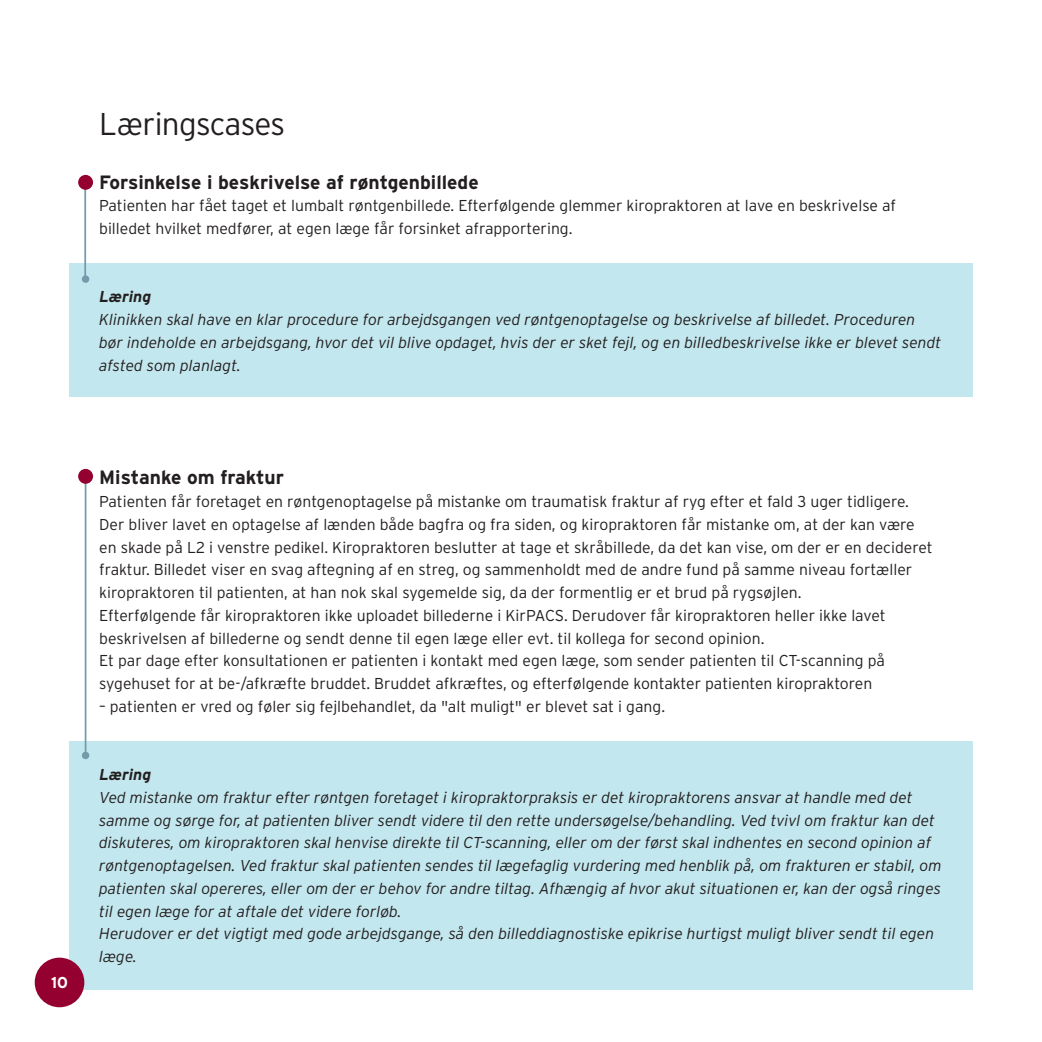
<style>
.page{position:relative;width:1042px;height:1042px;background:#fff}
.page>*{position:absolute;margin:0;border:0;box-sizing:border-box;transform-origin:0 0}
.t1{font:300 31.5px "Interstate";letter-spacing:-.02em;color:#231f20}
.t2{font:700 19.25px "Interstate";color:#231f20}
.t3{font:300 15.75px/22.8px "Interstate";color:#231f20}
.t4{font:italic 300 15.75px/22.8px "Interstate";color:#231f20}
.t5{font:italic 700 15.75px "Interstate";color:#231f20}
.t6{font:700 15.75px "Interstate";color:#fff}
</style>
<div class="page">
<div style="left:69px;top:742px;width:903px;height:248px;background:#c3e7ee"></div>
<hr style="left:85px;top:476px;width:1px;height:277px;background:#739baa">
<div style="left:78px;top:469px;width:15px;height:15px;background:#940130;border-radius:50%"></div>
<div style="left:82px;top:752px;width:7px;height:7px;background:#739baa;border-radius:50%"></div>
<div style="left:69px;top:263px;width:903px;height:134px;background:#c3e7ee"></div>
<div style="left:82px;top:275px;width:7px;height:8px;background:#739baa;border-radius:50%"></div>
<hr style="left:84px;top:184px;width:2px;height:94px;background:#739baa">
<div style="left:78px;top:175px;width:15px;height:15px;background:#940130;border-radius:50%"></div>
<div style="left:35px;top:957px;width:49px;height:50px;background:#940130;border-radius:50%"></div>
<h1 class="t1" style="left:99px;top:106px;width:188px">Læringscases</h1>
<p class="t2" style="left:99px;top:171px;width:381px">Forsinkelse i beskrivelse af røntgenbillede</p>
<p class="t3" style="left:99px;top:194px;width:798px">Patienten har fået taget et lumbalt røntgenbillede. Efterfølgende glemmer kiropraktoren at lave en beskrivelse af billedet hvilket medfører, at egen læge får forsinket afrapportering.</p>
<p class="t5" style="left:99px;top:288px;width:53px">Læring</p>
<p class="t4" style="left:99px;top:308px;width:843px">Klinikken skal have en klar procedure for arbejdsgangen ved røntgenoptagelse og beskrivelse af billedet. Proceduren bør indeholde en arbejdsgang, hvor det vil blive opdaget, hvis der er sket fejl, og en billedbeskrivelse ikke er blevet sendt afsted som planlagt.</p>
<p class="t6" style="left:51px;top:973px;width:18px">10</p>
<p class="t2" style="left:99px;top:467px;width:186px">Mistanke om fraktur</p>
<p class="t3" style="left:99px;top:490px;width:835px">Patienten får foretaget en røntgenoptagelse på mistanke om traumatisk fraktur af ryg efter et fald 3 uger tidligere.<br>Der bliver lavet en optagelse af lænden både bagfra og fra siden, og kiropraktoren får mistanke om, at der kan være en skade på L2 i venstre pedikel. Kiropraktoren beslutter at tage et skråbillede, da det kan vise, om der er en decideret fraktur. Billedet viser en svag aftegning af en streg, og sammenholdt med de andre fund på samme niveau fortæller kiropraktoren til patienten, at han nok skal sygemelde sig, da der formentlig er et brud på rygsøjlen.<br>Efterfølgende får kiropraktoren ikke uploadet billederne i KirPACS. Derudover får kiropraktoren heller ikke lavet beskrivelsen af billederne og sendt denne til egen læge eller evt. til kollega for second opinion.<br>Et par dage efter konsultationen er patienten i kontakt med egen læge, som sender patienten til CT-scanning på sygehuset for at be-/afkræfte bruddet. Bruddet afkræftes, og efterfølgende kontakter patienten kiropraktoren</p>
<p class="t3" style="left:99px;top:695px;width:567px">– patienten er vred og føler sig fejlbehandlet, da "alt muligt" er blevet sat i gang.</p>
<p class="t5" style="left:99px;top:766px;width:53px">Læring</p>
<p class="t4" style="left:99px;top:786px;width:844px">Ved mistanke om fraktur efter røntgen foretaget i kiropraktorpraksis er det kiropraktorens ansvar at handle med det samme og sørge for, at patienten bliver sendt videre til den rette undersøgelse/behandling. Ved tvivl om fraktur kan det diskuteres, om kiropraktoren skal henvise direkte til CT-scanning, eller om der først skal indhentes en second opinion af røntgenoptagelsen. Ved fraktur skal patienten sendes til lægefaglig vurdering med henblik på, om frakturen er stabil, om patienten skal opereres, eller om der er behov for andre tiltag. Afhængig af hvor akut situationen er, kan der også ringes til egen læge for at aftale det videre forløb.<br>Herudover er det vigtigt med gode arbejdsgange, så den billeddiagnostiske epikrise hurtigst muligt bliver sendt til egen læge.</p>
</div>
